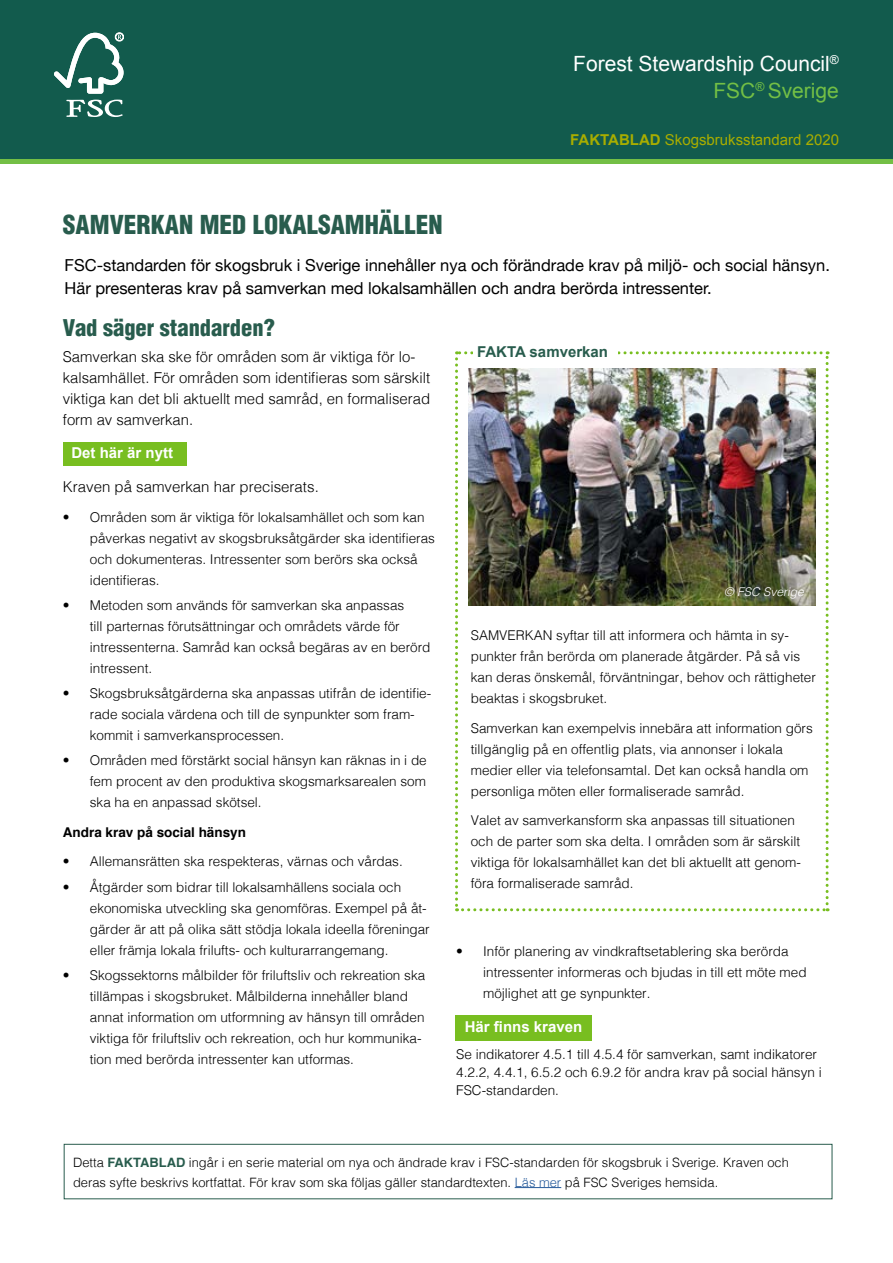
<style>
.page{position:relative;width:893px;height:1263px;background:#fff}
.page>*{position:absolute;margin:0;border:0;box-sizing:border-box;transform-origin:0 0}
.t1{font:900 condensed 25.5px "Helvetica";color:#285c4d}
.t2{font:900 condensed 22.5px "Helvetica";color:#285c4d}
.t3{font:21px/27px "Arial";color:#fff;text-align:right}
.t4{font:16.5px/22.5px "Helvetica Neue";color:#000}
.t5{font:300 15px/21px "Helvetica";color:#000}
.t6{font:15px "Arial";color:#a8ad00}
.t7{font:700 15px "Arial";color:#fff}
.t8{font:700 15px "Arial";color:#285c4d}
.t9{font:300 13.5px/21px "Helvetica";color:#000}
.t10{font:700 13.5px "Helvetica";color:#000}
.t11{font:300 12.9px/19.5px "Helvetica";color:#000}
.t12{font:italic 300 12px "Helvetica";color:#fff}
.s1{color:#73bf45}
.s2{font-weight:700}
.s3{font-weight:700;color:#285c4d}
.s4{color:#275b9b}
</style>
<div class="page">
<div style="left:0;top:0;width:893px;height:160px;background:#125b4d"></div>
<div style="left:0;top:159px;width:893px;height:5px;background:#73bf45"></div>
<svg style="left:66px;top:100px;width:57px;height:17px"></svg>
<svg style="left:54px;top:33px;width:70px;height:61px"></svg>
<div style="left:455px;top:1015px;width:136px;height:25px;background:#78be20"></div>
<hr style="left:515px;top:1187px;width:46px;height:1px;background:#275b9b">
<div style="left:64px;top:1144px;width:768px;height:55px;border:1px solid #285c4d"></div>
<div style="left:63px;top:442px;width:123px;height:24px;background:#78be20"></div>
<img style="left:455px;top:351px;width:374px;height:560px">
<div style="left:473px;top:342px;width:144px;height:23px;background:#fff"></div>
<h1 class="t1" style="left:63px;top:209px;width:381px">SAMVERKAN MED LOKALSAMHÄLLEN</h1>
<h3 class="t3" style="left:573px;top:51px;width:267px">Forest Stewardship Council<sup>®<br></sup><span class="s1">FSC</span><sup>®</sup> <span class="s1">Sverige</span></h3>
<p class="t6" style="left:570px;top:130px;width:270px"><span class="s2">FAKTABLAD</span> Skogsbruksstandard 2020</p>
<p class="t4" style="left:65px;top:255px;width:767px">FSC-standarden för skogsbruk i Sverige innehåller nya och förändrade krav på miljö- och social hänsyn.<br>Här presenteras krav på samverkan med lokalsamhällen och andra berörda intressenter.</p>
<h2 class="t2" style="left:63px;top:314px;width:214px">Vad säger standarden?</h2>
<p class="t5" style="left:63px;top:345px;width:369px">Samverkan ska ske för områden som är viktiga för lo&shy;kalsamhället. För områden som identifieras som särskilt viktiga kan det bli aktuellt med samråd, en formaliserad form av samverkan.</p>
<p class="t7" style="left:71px;top:443px;width:103px">Det här är nytt</p>
<p class="t5" style="left:63px;top:475px;width:257px">Kraven på samverkan har preciserats.</p>
<p class="t9" style="left:90px;top:505px;width:347px;text-indent:-27px">• Områden som är viktiga för lokalsamhället och som kan påverkas negativt av skogsbruksåtgärder ska identifieras och dokumenteras. Intressenter som berörs ska också identifieras.</p>
<p class="t9" style="left:90px;top:594px;width:342px;text-indent:-27px">• Metoden som används för samverkan ska anpassas<br>till parternas förutsättningar och områdets värde för intressenterna. Samråd kan också begäras av en berörd intressent.</p>
<p class="t9" style="left:90px;top:682px;width:343px;text-indent:-27px">• Skogsbruksåtgärderna ska anpassas utifrån de identifie&shy;rade sociala värdena och till de synpunkter som fram&shy;kommit i samverkansprocessen.</p>
<p class="t9" style="left:90px;top:749px;width:338px;text-align:justify;text-indent:-27px">• Områden med förstärkt social hänsyn kan räknas in i de fem procent av den produktiva skogsmarksarealen som ska ha en anpassad skötsel.</p>
<p class="t10" style="left:63px;top:821px;width:185px">Andra krav på social hänsyn</p>
<p class="t9" style="left:63px;top:850px;width:341px">• Allemansrätten ska respekteras, värnas och vårdas.</p>
<p class="t9" style="left:90px;top:875px;width:341px;text-indent:-27px">• Åtgärder som bidrar till lokalsamhällens sociala och ekonomiska utveckling ska genomföras. Exempel på åt&shy;gärder är att på olika sätt stödja lokala ideella föreningar eller främja lokala frilufts- och kulturarrangemang.</p>
<p class="t9" style="left:90px;top:964px;width:337px;text-indent:-27px">• Skogssektorns målbilder för friluftsliv och rekreation ska tillämpas i skogsbruket. Målbilderna innehåller bland annat information om utformning av hänsyn till områden viktiga för friluftsliv och rekreation, och hur kommunika&shy;tion med berörda intressenter kan utformas.</p>
<p class="t8" style="left:477px;top:341px;width:132px">FAKTA samverkan</p>
<p class="t12" style="left:724px;top:581px;width:81px">© FSC Sverige</p>
<p class="t9" style="left:471px;top:624px;width:347px">SAMVERKAN syftar till att informera och hämta in sy&shy;punkter från berörda om planerade åtgärder. På så vis kan deras önskemål, förväntningar, behov och rättigheter beaktas i skogsbruket.</p>
<p class="t9" style="left:471px;top:716px;width:344px">Samverkan kan exempelvis innebära att information görs tillgänglig på en offentlig plats, via annonser i lokala medier eller via telefonsamtal. Det kan också handla om personliga möten eller formaliserade samråd.</p>
<p class="t9" style="left:471px;top:809px;width:331px">Valet av samverkansform ska anpassas till situationen och de parter som ska delta. I områden som är särskilt viktiga för lokalsamhället kan det bli aktuellt att genom&shy;föra formaliserade samråd.</p>
<p class="t9" style="left:483px;top:940px;width:325px;text-indent:-27px">• Inför planering av vindkraftsetablering ska berörda intressenter informeras och bjudas in till ett möte med möjlighet att ge synpunkter.</p>
<p class="t7" style="left:465px;top:1017px;width:119px">Här finns kraven</p>
<p class="t9" style="left:456px;top:1044px;width:367px;line-height:18px">Se indikatorer 4.5.1 till 4.5.4 för samverkan, samt indikatorer<br>4.2.2, 4.4.1, 6.5.2 och 6.9.2 för andra krav på social hänsyn i<br>FSC-standarden.</p>
<p class="t11" style="left:73px;top:1152px;width:717px">Detta <span class="s3">FAKTABLAD</span> ingår i en serie material om nya och ändrade krav i FSC-standarden för skogsbruk i Sverige. Kraven och deras syfte beskrivs kortfattat. För krav som ska följas gäller standardtexten. <span class="s4">Läs mer</span> på FSC Sveriges hemsida.</p>
</div>
